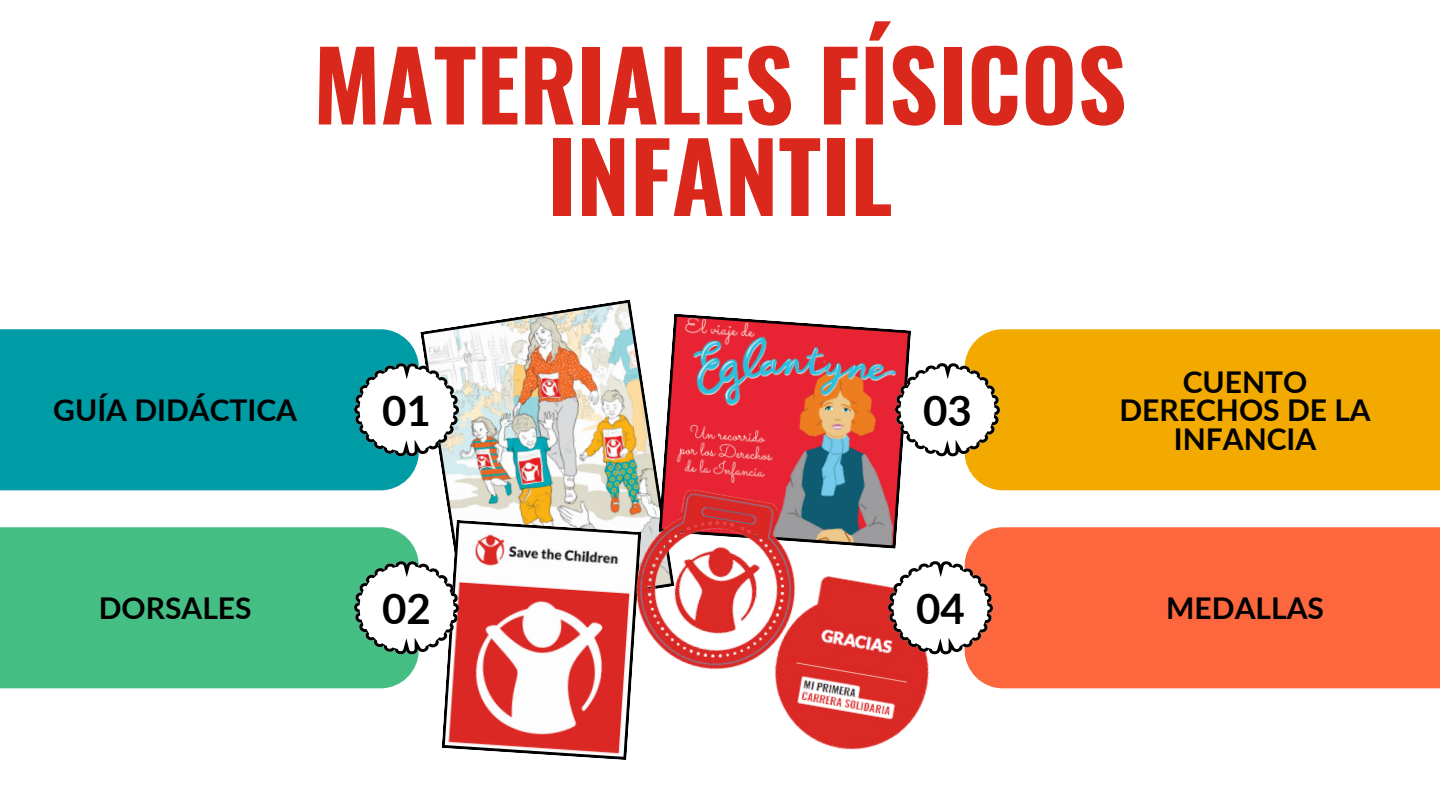
<style>
.page{position:relative;width:1440px;height:810px;background:#fff}
.page>*{position:absolute;margin:0;border:0;box-sizing:border-box;transform-origin:0 0}
.t1{font:700 96px/91.5px "Oswald";color:#da291c;text-align:center}
.t2{font:700 42.1px "Lato";color:#000}
.t3{font:700 30px/28.5px "Lato";color:#000;text-align:center}
</style>
<div class="page">
<img style="left:775px;top:576px;width:172px;height:174px">
<img style="left:420px;top:299px;width:238px;height:221px">
<svg style="left:442px;top:520px;width:190px;height:240px"></svg>
<svg style="left:662px;top:314px;width:249px;height:235px;background:#c05c62"></svg>
<img style="left:622px;top:480px;width:190px;height:203px">
<div style="left:0;top:329px;width:419px;height:161px;background:#009ca6"></div>
<div style="left:965px;top:329px;width:475px;height:161px;background:#f2a900"></div>
<div style="left:0;top:527px;width:418px;height:161px;background:#45be83"></div>
<div style="left:965px;top:527px;width:475px;height:161px;background:#fd673e"></div>
<svg style="left:354px;top:363px;width:105px;height:93px"></svg>
<svg style="left:354px;top:561px;width:105px;height:93px"></svg>
<svg style="left:895px;top:363px;width:105px;height:93px"></svg>
<svg style="left:888px;top:561px;width:105px;height:93px"></svg>
<h1 class="t1" style="left:313px;top:35px;width:815px">MATERIALES FÍSICOS<br>INFANTIL</h1>
<p class="t3" style="left:53px;top:395px;width:245px">GUÍA DIDÁCTICA</p>
<h2 class="t2" style="left:382px;top:384px;width:50px">01</h2>
<h2 class="t2" style="left:923px;top:384px;width:50px">03</h2>
<p class="t3" style="left:1119px;top:367px;width:253px">CUENTO<br>DERECHOS DE LA<br>INFANCIA</p>
<h2 class="t2" style="left:382px;top:582px;width:50px">02</h2>
<h2 class="t2" style="left:916px;top:582px;width:50px">04</h2>
<p class="t3" style="left:99px;top:593px;width:154px">DORSALES</p>
<p class="t3" style="left:1166px;top:593px;width:159px">MEDALLAS</p>
</div>
